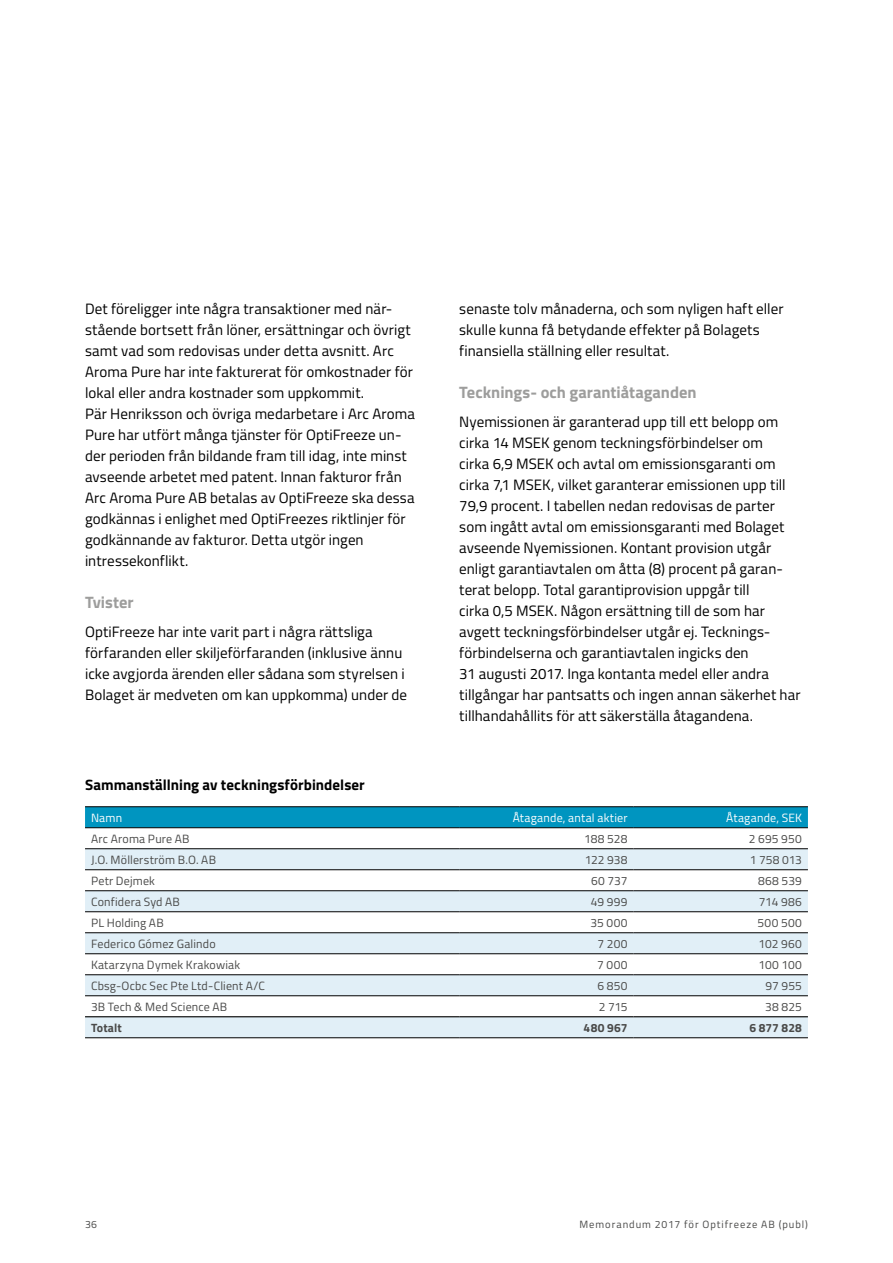
<style>
.page{position:relative;width:893px;height:1263px;background:#fff}
.page>*{position:absolute;margin:0;border:0;box-sizing:border-box;transform-origin:0 0}
.t1{font:700 16.5px "Titillium";color:#9d9d9c}
.t2{font:15px/21px "Titillium";letter-spacing:.005em;color:#000}
.t3{font:700 15px "Titillium";letter-spacing:.005em;color:#000}
.t4{font:12px "Titillium";letter-spacing:.015em;color:#4a4a49}
.t5{font:12px "Titillium";letter-spacing:.02em;color:#fff}
.t6{font:700 12px "Titillium";letter-spacing:.01em;color:#4a4a49}
.t7{font:10.5px "Titillium";letter-spacing:.09em;color:#4a4a49}
</style>
<div class="page">
<div style="left:85px;top:807px;width:723px;height:20px;background:#0095c0"></div>
<svg style="left:85px;top:849px;width:723px;height:188px;fill:#e1eff7"></svg>
<hr style="left:85px;top:932px;width:374px;height:1px;background:#000">
<hr style="left:459px;top:932px;width:175px;height:1px;background:#000">
<hr style="left:634px;top:932px;width:174px;height:1px;background:#000">
<hr style="left:85px;top:827px;width:374px;height:1px;background:#000">
<hr style="left:459px;top:827px;width:175px;height:1px;background:#000">
<hr style="left:634px;top:827px;width:174px;height:1px;background:#000">
<hr style="left:85px;top:848px;width:374px;height:1px;background:#000">
<hr style="left:459px;top:848px;width:175px;height:1px;background:#000">
<hr style="left:634px;top:848px;width:174px;height:1px;background:#000">
<hr style="left:85px;top:869px;width:374px;height:1px;background:#000">
<hr style="left:459px;top:869px;width:175px;height:1px;background:#000">
<hr style="left:634px;top:869px;width:174px;height:1px;background:#000">
<hr style="left:85px;top:890px;width:374px;height:1px;background:#000">
<hr style="left:459px;top:890px;width:175px;height:1px;background:#000">
<hr style="left:634px;top:890px;width:174px;height:1px;background:#000">
<hr style="left:85px;top:911px;width:374px;height:1px;background:#000">
<hr style="left:459px;top:911px;width:175px;height:1px;background:#000">
<hr style="left:634px;top:911px;width:174px;height:1px;background:#000">
<hr style="left:85px;top:806px;width:374px;height:1px;background:#000">
<hr style="left:459px;top:806px;width:175px;height:1px;background:#000">
<hr style="left:634px;top:806px;width:174px;height:1px;background:#000">
<hr style="left:85px;top:953px;width:374px;height:1px;background:#000">
<hr style="left:459px;top:953px;width:175px;height:1px;background:#000">
<hr style="left:634px;top:953px;width:174px;height:1px;background:#000">
<hr style="left:85px;top:974px;width:374px;height:1px;background:#000">
<hr style="left:459px;top:974px;width:175px;height:1px;background:#000">
<hr style="left:634px;top:974px;width:174px;height:1px;background:#000">
<hr style="left:85px;top:995px;width:374px;height:1px;background:#000">
<hr style="left:459px;top:995px;width:175px;height:1px;background:#000">
<hr style="left:634px;top:995px;width:174px;height:1px;background:#000">
<hr style="left:85px;top:1037px;width:374px;height:1px;background:#000">
<hr style="left:459px;top:1037px;width:175px;height:1px;background:#000">
<hr style="left:634px;top:1037px;width:174px;height:1px;background:#000">
<hr style="left:85px;top:1016px;width:374px;height:1px;background:#000">
<hr style="left:459px;top:1016px;width:175px;height:1px;background:#000">
<hr style="left:634px;top:1016px;width:174px;height:1px;background:#000">
<p class="t2" style="left:85px;top:297px;width:331px">Det föreligger inte några transaktioner med när&shy;stående bortsett från löner, ersättningar och övrigt samt vad som redovisas under detta avsnitt. Arc Aroma Pure har inte fakturerat för omkostnader för lokal eller andra kostnader som uppkommit.<br>Pär Henriksson och övriga medarbetare i Arc Aroma Pure har utfört många tjänster för OptiFreeze un&shy;der perioden från bildande fram till idag, inte minst avseende arbetet med patent. Innan fakturor från Arc Aroma Pure AB betalas av OptiFreeze ska dessa godkännas i enlighet med OptiFreezes riktlinjer för godkännande av fakturor. Detta utgör ingen intressekonflikt.</p>
<p class="t1" style="left:85px;top:589px;width:50px">Tvister</p>
<p class="t2" style="left:85px;top:621px;width:323px">OptiFreeze har inte varit part i några rättsliga förfaranden eller skiljeförfaranden (inklusive ännu icke avgjorda ärenden eller sådana som styrelsen i Bolaget är medveten om kan uppkomma) under de</p>
<p class="t3" style="left:85px;top:773px;width:281px">Sammanställning av teckningsförbindelser</p>
<p class="t2" style="left:459px;top:297px;width:326px">senaste tolv månaderna, och som nyligen haft eller skulle kunna få betydande effekter på Bolagets finansiella ställning eller resultat.</p>
<p class="t1" style="left:459px;top:379px;width:239px">Tecknings- och garantiåtaganden</p>
<p class="t2" style="left:459px;top:411px;width:343px">Nyemissionen är garanterad upp till ett belopp om cirka 14 MSEK genom teckningsförbindelser om<br>cirka 6,9 MSEK och avtal om emissionsgaranti om cirka 7,1 MSEK, vilket garanterar emissionen upp till 79,9 procent. I tabellen nedan redovisas de parter som ingått avtal om emissionsgaranti med Bolaget avseende Nyemissionen. Kontant provision utgår enligt garantiavtalen om åtta (8) procent på garan&shy;terat belopp. Total garantiprovision uppgår till<br>cirka 0,5 MSEK. Någon ersättning till de som har avgett teckningsförbindelser utgår ej. Tecknings&shy;förbindelserna och garantiavtalen ingicks den<br>31 augusti 2017. Inga kontanta medel eller andra tillgångar har pantsatts och ingen annan säkerhet har tillhandahållits för att säkerställa åtagandena.</p>
<p class="t5" style="left:91px;top:809px;width:33px">Namn</p>
<p class="t5" style="left:513px;top:809px;width:116px">Åtagande, antal aktier</p>
<p class="t5" style="left:726px;top:809px;width:77px">Åtagande, SEK</p>
<p class="t4" style="left:91px;top:830px;width:100px">Arc Aroma Pure AB</p>
<p class="t4" style="left:584px;top:830px;width:45px">188 528</p>
<p class="t4" style="left:749px;top:830px;width:55px">2 695 950</p>
<p class="t4" style="left:91px;top:851px;width:127px">J.O. Möllerström B.O. AB</p>
<p class="t4" style="left:585px;top:851px;width:44px">122 938</p>
<p class="t4" style="left:750px;top:851px;width:54px">1 758 013</p>
<p class="t4" style="left:91px;top:872px;width:66px">Petr Dejmek</p>
<p class="t4" style="left:591px;top:872px;width:38px">60 737</p>
<p class="t4" style="left:758px;top:872px;width:45px">868 539</p>
<p class="t4" style="left:91px;top:893px;width:90px">Confidera Syd AB</p>
<p class="t4" style="left:591px;top:893px;width:38px">49 999</p>
<p class="t4" style="left:759px;top:893px;width:45px">714 986</p>
<p class="t4" style="left:91px;top:914px;width:74px">PL Holding AB</p>
<p class="t4" style="left:590px;top:914px;width:39px">35 000</p>
<p class="t4" style="left:757px;top:914px;width:46px">500 500</p>
<p class="t4" style="left:91px;top:935px;width:126px">Federico Gómez Galindo</p>
<p class="t4" style="left:597px;top:935px;width:32px">7 200</p>
<p class="t4" style="left:758px;top:935px;width:45px">102 960</p>
<p class="t4" style="left:91px;top:956px;width:151px">Katarzyna Dymek Krakowiak</p>
<p class="t4" style="left:597px;top:956px;width:32px">7 000</p>
<p class="t4" style="left:759px;top:956px;width:45px">100 100</p>
<p class="t4" style="left:91px;top:977px;width:175px">Cbsg-Ocbc Sec Pte Ltd-Client A/C</p>
<p class="t4" style="left:598px;top:977px;width:32px">6 850</p>
<p class="t4" style="left:766px;top:977px;width:38px">97 955</p>
<p class="t4" style="left:91px;top:998px;width:138px">3B Tech &amp; Med Science AB</p>
<p class="t4" style="left:599px;top:998px;width:30px">2 715</p>
<p class="t4" style="left:765px;top:998px;width:38px">38 825</p>
<p class="t6" style="left:91px;top:1018px;width:32px">Totalt</p>
<p class="t6" style="left:584px;top:1018px;width:45px">480 967</p>
<p class="t6" style="left:749px;top:1018px;width:54px">6 877 828</p>
<p class="t7" style="left:85px;top:1217px;width:14px">36</p>
<p class="t7" style="left:579px;top:1217px;width:230px">Memorandum 2017 för Optifreeze AB (publ)</p>
</div>
